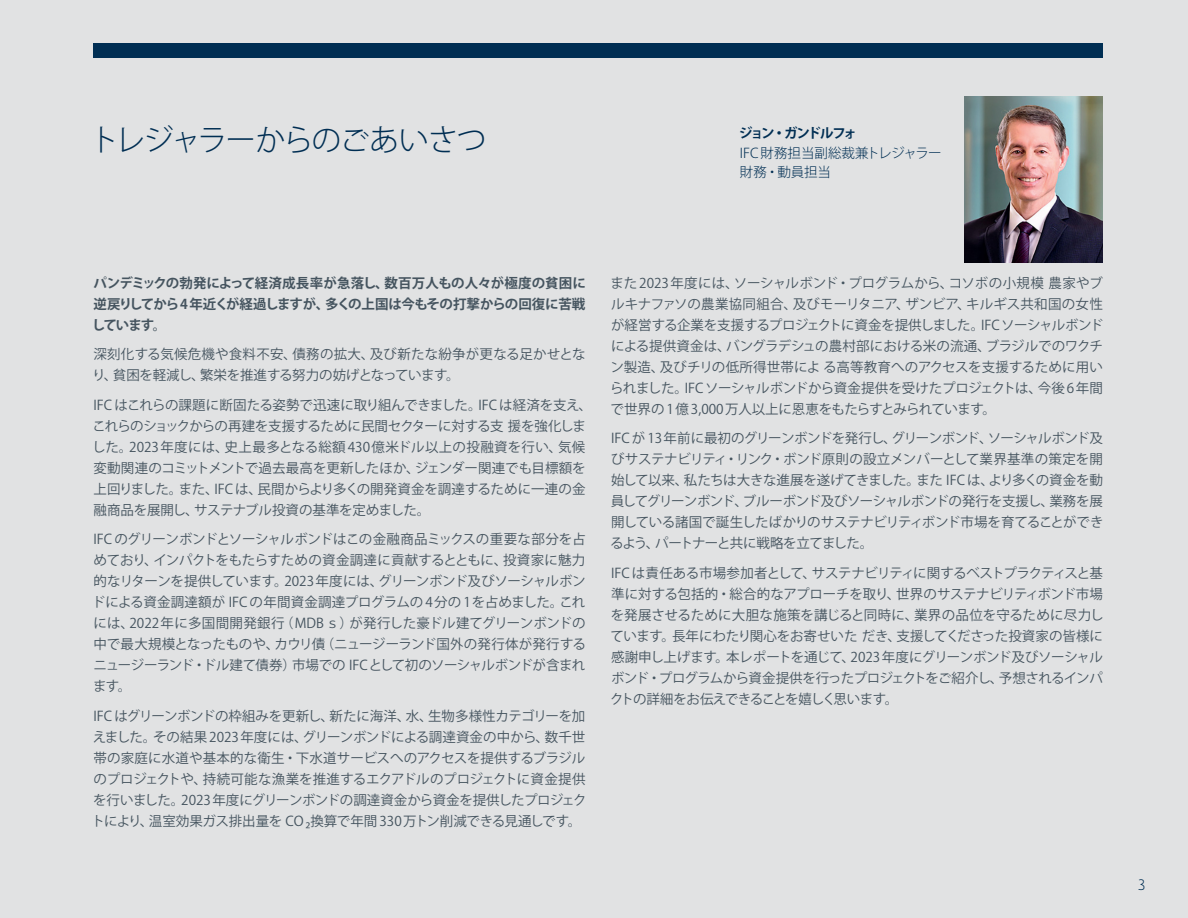
<style>
.page{position:relative;width:1188px;height:918px;background:#e1e2e3}
.page>*{position:absolute;margin:0;border:0;box-sizing:border-box;transform-origin:0 0}
.t1{font:300 30px "Koz Go Pro";letter-spacing:-.06em;color:#002e53}
.t2{font:300 15px "Fedra Sans Pro";color:#002e53}
.t3{font:13.5px/21px "Koz Go Pro";letter-spacing:-.02em;color:#45545f;text-align:justify}
.t4{font:700 13.5px/21px "Koz Go Pro";letter-spacing:-.045em;color:#45545f;text-align:justify}
.t5{font:13.5px/21px "Koz Go Pro";color:#45545f}
.t6{font:300 13.5px/19.5px "Koz Go Pro";color:#002e53}
.t7{font:700 13.5px "Koz Go Pro";letter-spacing:-.18em;color:#002e53}
</style>
<div class="page">
<img style="left:965px;top:96px;width:138px;height:167px">
<div style="left:94px;top:43px;width:1009px;height:14px;background:#002e53"></div>
<h1 class="t1" style="left:89px;top:121px;width:399px">トレジャラーからのごあいさつ</h1>
<p class="t7" style="left:739px;top:125px;width:119px">ジョン・ガンドルフォ</p>
<p class="t6" style="left:740px;top:143px;width:203px">IFC 財務担当副総裁兼トレジャラー財務・動員担当</p>
<p class="t4" style="left:92px;top:273px;width:496px">パンデミックの勃発によって経済成⾧率が急落し、数百万人もの人々が極度の貧困に逆戻りしてから4年近くが経過しますが、多くの上国は今もその打撃からの回復に苦戦しています。</p>
<p class="t5" style="left:92px;top:344px;width:495px">深刻化する気候危機や食料不安、債務の拡大、及び新たな紛争が更なる足かせとなり、貧困を軽減し、繁栄を推進する努力の妨げとなっています。</p>
<p class="t3" style="left:92px;top:395px;width:501px;text-align:left">IFC はこれらの課題に断固たる姿勢で迅速に取り組んできました。IFC は経済を支え、これらのショックからの再建を支援するために民間セクターに対する支 援を強化しました。2023年度には、史上最多となる総額 430億米ドル以上の投融資を行い、気候変動関連のコミットメントで過去最高を更新したほか、ジェンダー関連でも目標額を上回りました。また、IFC は、民間からより多くの開発資金を調達するために一連の金融商品を展開し、サステナブル投資の基準を定めました。</p>
<p class="t3" style="left:92px;top:529px;width:496px">IFC のグリーンボンドとソーシャルボンドはこの金融商品ミックスの重要な部分を占めており、インパクトをもたらすための資金調達に貢献するとともに、投資家に魅力的なリターンを提供しています。2023年度には、グリーンボンド及びソーシャルボンドによる資金調達額が IFC の年間資金調達プログラムの 4分の 1を占めました。これには、2022年に多国間開発銀行（MDB ｓ）が発行した豪ドル建てグリーンボンドの中で最大規模となったものや、カウリ債（ニュージーランド国外の発行体が発行するニュージーランド・ドル建て債券）市場での IFCとして初のソーシャルボンドが含まれます。</p>
<p class="t3" style="left:92px;top:706px;width:496px">IFC はグリーンボンドの枠組みを更新し、新たに海洋、水、生物多様性カテゴリーを加えました。その結果 2023年度には、グリーンボンドによる調達資金の中から、数千世帯の家庭に水道や基本的な衛生・下水道サービスへのアクセスを提供するブラジルのプロジェクトや、持続可能な漁業を推進するエクアドルのプロジェクトに資金提供を行いました。2023年度にグリーンボンドの調達資金から資金を提供したプロジェクトにより、温室効果ガス排出量を CO ₂換算で年間 330万トン削減できる見通しです。</p>
<p class="t3" style="left:610px;top:273px;width:495px">また 2023年度には、ソーシャルボンド・プログラムから、コソボの小規模 農家やブルキナファソの農業協同組合、及びモーリタニア、ザンビア、キルギス共和国の女性が経営する企業を支援するプロジェクトに資金を提供しました。IFCソーシャルボンドによる提供資金は、バングラデシュの農村部における米の流通、ブラジルでのワクチン製造、及びチリの低所得世帯によ る高等教育へのアクセスを支援するために用いられました。IFCソーシャルボンドから資金提供を受けたプロジェクトは、今後 6年間で世界の 1億 3,000万人以上に恩恵をもたらすとみられています。</p>
<p class="t3" style="left:610px;top:428px;width:495px">IFC が 13年前に最初のグリーンボンドを発行し、グリーンボンド、ソーシャルボンド及びサステナビリティ・リンク・ボンド原則の設立メンバーとして業界基準の策定を開始して以来、私たちは大きな進展を遂げてきました。また IFC は、より多くの資金を動員してグリーンボンド、ブルーボンド及びソーシャルボンドの発行を支援し、業務を展開している諸国で誕生したばかりのサステナビリティボンド市場を育てることができるよう、パートナーと共に戦略を立てました。</p>
<p class="t3" style="left:610px;top:563px;width:495px">IFC は責任ある市場参加者として、サステナビリティに関するベストプラクティスと基準に対する包括的・総合的なアプローチを取り、世界のサステナビリティボンド市場を発展させるために大胆な施策を講じると同時に、業界の品位を守るために尽力しています。⾧年にわたり関心をお寄せいた だき、支援してくださった投資家の皆様に感謝申し上げます。本レポートを通じて、2023年度にグリーンボンド及びソーシャルボンド・プログラムから資金提供を行ったプロジェクトをご紹介し、予想されるインパクトの詳細をお伝えできることを嬉しく思います。</p>
<p class="t2" style="left:1138px;top:876px;width:9px">3</p>
</div>
